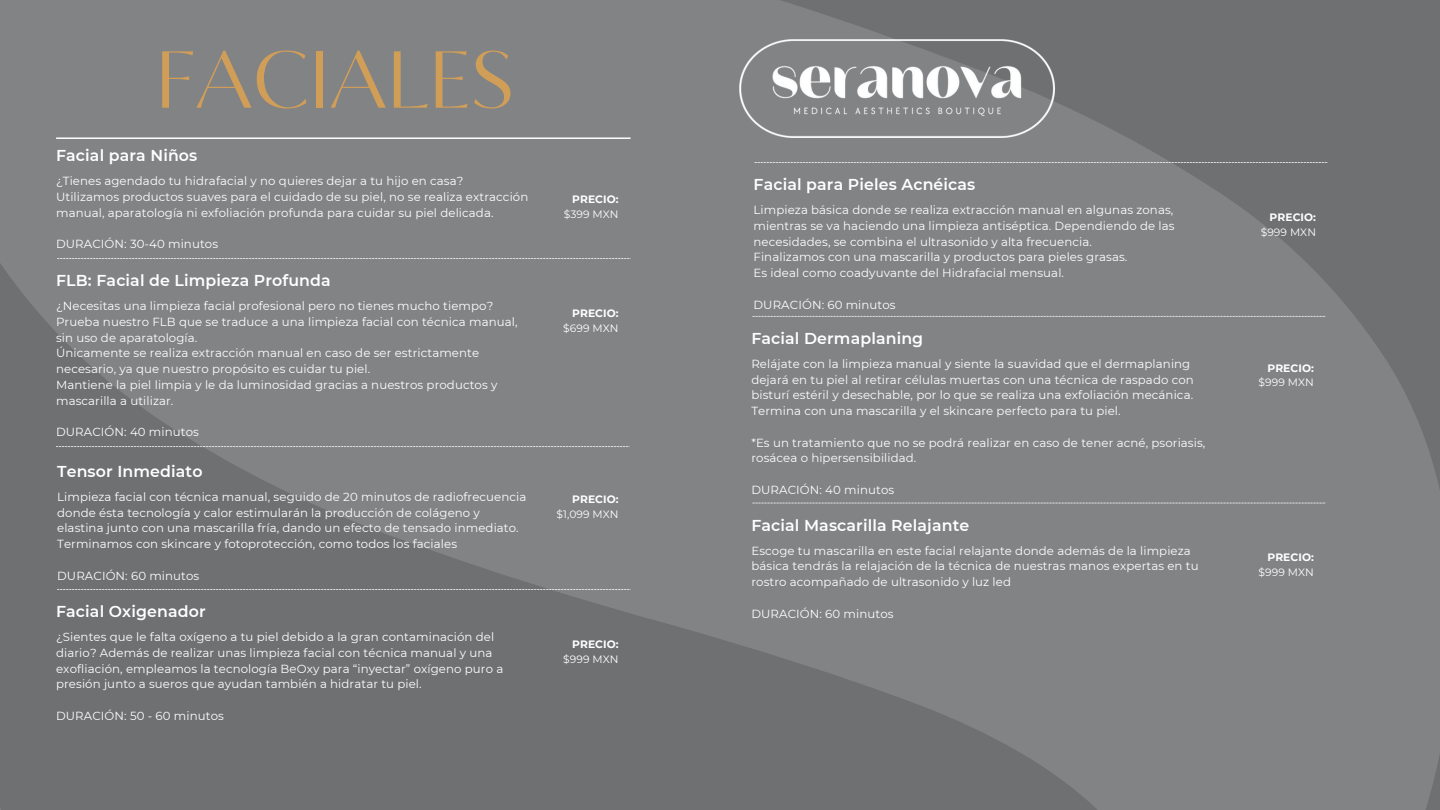
<style>
.page{position:relative;width:1440px;height:810px;background:#6e7072}
.page>*{position:absolute;margin:0;border:0;box-sizing:border-box;transform-origin:0 0}
.t1{font:4737px "Rigot";color:#fff}
.t2{font:80.5px "Circe Contrast";color:#d19e58}
.t3{font:600 15.8px "Montserrat";letter-spacing:.01em;color:#fff}
.t4{font:11.7px/15.8px "Montserrat";letter-spacing:.01em;color:#fff}
.t5{font:700 10.7px/14.7px "Montserrat";letter-spacing:.01em;color:#fff;text-align:right}
.t6{font:10.7px/14.7px "Montserrat";letter-spacing:.01em;color:#fff;text-align:right}
.s1{font-weight:400}
.s2{font-weight:700}
</style>
<div class="page">
<img style="left:740px;top:39px;width:315px;height:98px">
<hr style="left:56px;top:137px;width:575px;height:2px;background:#fff">
<svg style="left:57px;top:258px;width:574px;height:1px"></svg>
<svg style="left:56px;top:446px;width:573px;height:1px"></svg>
<svg style="left:755px;top:162px;width:573px;height:1px"></svg>
<svg style="left:752px;top:503px;width:574px;height:1px"></svg>
<svg style="left:57px;top:589px;width:574px;height:1px"></svg>
<svg style="left:752px;top:316px;width:574px;height:1px"></svg>
<h1 class="t1" style="left:-205px;top:-4049px;width:1764px">s</h1>
<h1 class="t2" style="left:155px;top:33px;width:360px">FACIALES</h1>
<h2 class="t3" style="left:56px;top:146px;width:143px">Facial para Niños</h2>
<p class="t4" style="left:56px;top:173px;width:409px">¿Tienes agendado tu hidrafacial y no quieres dejar a tu hijo en casa?</p>
<p class="t4" style="left:56px;top:189px;width:474px">Utilizamos productos suaves para el cuidado de su piel, no se realiza extracción manual, aparatología ni exfoliación profunda para cuidar su piel delicada.</p>
<h3 class="t4" style="left:56px;top:236px;width:164px">DURACIÓN: 30-40 minutos</h3>
<h2 class="t3" style="left:56px;top:271px;width:276px">FLB: Facial de Limpieza Profunda</h2>
<p class="t4" style="left:56px;top:298px;width:463px">¿Necesitas una limpieza facial profesional pero no tienes mucho tiempo?<br>Prueba nuestro FLB que se traduce a una limpieza facial con técnica manual, sin uso de aparatología.</p>
<p class="t4" style="left:56px;top:345px;width:425px">Únicamente se realiza extracción manual en caso de ser estrictamente necesario, ya que nuestro propósito es cuidar tu piel.</p>
<p class="t4" style="left:56px;top:377px;width:443px">Mantiene la piel limpia y le da luminosidad gracias a nuestros productos y mascarilla a utilizar.</p>
<p class="t4" style="left:56px;top:424px;width:144px">DURACIÓN: 40 minutos</p>
<h2 class="t3" style="left:754px;top:175px;width:223px">Facial para Pieles Acnéicas</h2>
<p class="t4" style="left:754px;top:202px;width:423px;text-align:justify">Limpieza básica donde se realiza extracción manual en algunas zonas, mientras se va haciendo una limpieza antiséptica. Dependiendo de las necesidades, se combina el ultrasonido y alta frecuencia.</p>
<p class="t4" style="left:754px;top:249px;width:375px">Finalizamos con una mascarilla y productos para pieles grasas.</p>
<h3 class="t4" style="left:754px;top:265px;width:312px">Es ideal como coadyuvante del Hidrafacial mensual.</h3>
<p class="t4" style="left:754px;top:297px;width:144px">DURACIÓN: 60 minutos</p>
<p class="t5" style="left:564px;top:192px;width:56px">PRECIO: <span class="s1">$399 MXN</span></p>
<h2 class="t5" style="left:1261px;top:210px;width:57px">PRECIO: <span class="s1">$999 MXN</span></h2>
<h3 class="t5" style="left:563px;top:306px;width:57px">PRECIO: <span class="s1">$699 MXN</span></h3>
<p class="t3" style="left:751px;top:329px;width:173px">Facial Dermaplaning</p>
<p class="t4" style="left:751px;top:356px;width:444px">Relájate con la limpieza manual y siente la suavidad que el dermaplaning dejará en tu piel al retirar células muertas con una técnica de raspado con bisturí estéril y desechable, por lo que se realiza una exfoliación mecánica.<br>Termina con una mascarilla y el skincare perfecto para tu piel.</p>
<p class="t4" style="left:751px;top:435px;width:456px">*Es un tratamiento que no se podrá realizar en caso de tener acné, psoriasis, rosácea o hipersensibilidad.</p>
<h3 class="t4" style="left:751px;top:482px;width:144px">DURACIÓN: 40 minutos</h3>
<h2 class="t5" style="left:1259px;top:361px;width:57px">PRECIO: <span class="s1">$999 MXN</span></h2>
<h2 class="t3" style="left:57px;top:462px;width:147px">Tensor Inmediato</h2>
<p class="t4" style="left:57px;top:489px;width:471px">Limpieza facial con técnica manual, seguido de 20 minutos de radiofrecuencia donde ésta tecnología y calor estimularán la producción de colágeno y elastina junto con una mascarilla fría, dando un efecto de tensado inmediato.<br>Terminamos con skincare y fotoprotección, como todos los faciales</p>
<p class="t4" style="left:57px;top:568px;width:144px">DURACIÓN: 60 minutos</p>
<h3 class="t6" style="left:556px;top:492px;width:64px"><span class="s2">PRECIO: </span>$1,099 MXN</h3>
<p class="t3" style="left:751px;top:515px;width:219px">Facial Mascarilla Relajante</p>
<p class="t4" style="left:751px;top:543px;width:449px">Escoge tu mascarilla en este facial relajante donde además de la limpieza básica tendrás la relajación de la técnica de nuestras manos expertas en tu rostro acompañado de ultrasonido y luz led</p>
<p class="t4" style="left:751px;top:606px;width:144px">DURACIÓN: 60 minutos</p>
<p class="t5" style="left:1259px;top:550px;width:57px">PRECIO: <span class="s1">$999 MXN</span></p>
<p class="t3" style="left:56px;top:602px;width:151px">Facial Oxigenador</p>
<p class="t4" style="left:56px;top:629px;width:449px">¿Sientes que le falta oxígeno a tu piel debido a la gran contaminación del diario? Además de realizar unas limpieza facial con técnica manual y una exofliación, empleamos la tecnología BeOxy para “inyectar” oxígeno puro a presión junto a sueros que ayudan también a hidratar tu piel.</p>
<h3 class="t4" style="left:56px;top:708px;width:169px">DURACIÓN: 50 - 60 minutos</h3>
<h2 class="t5" style="left:563px;top:637px;width:57px">PRECIO: <span class="s1">$999 MXN</span></h2>
</div>
